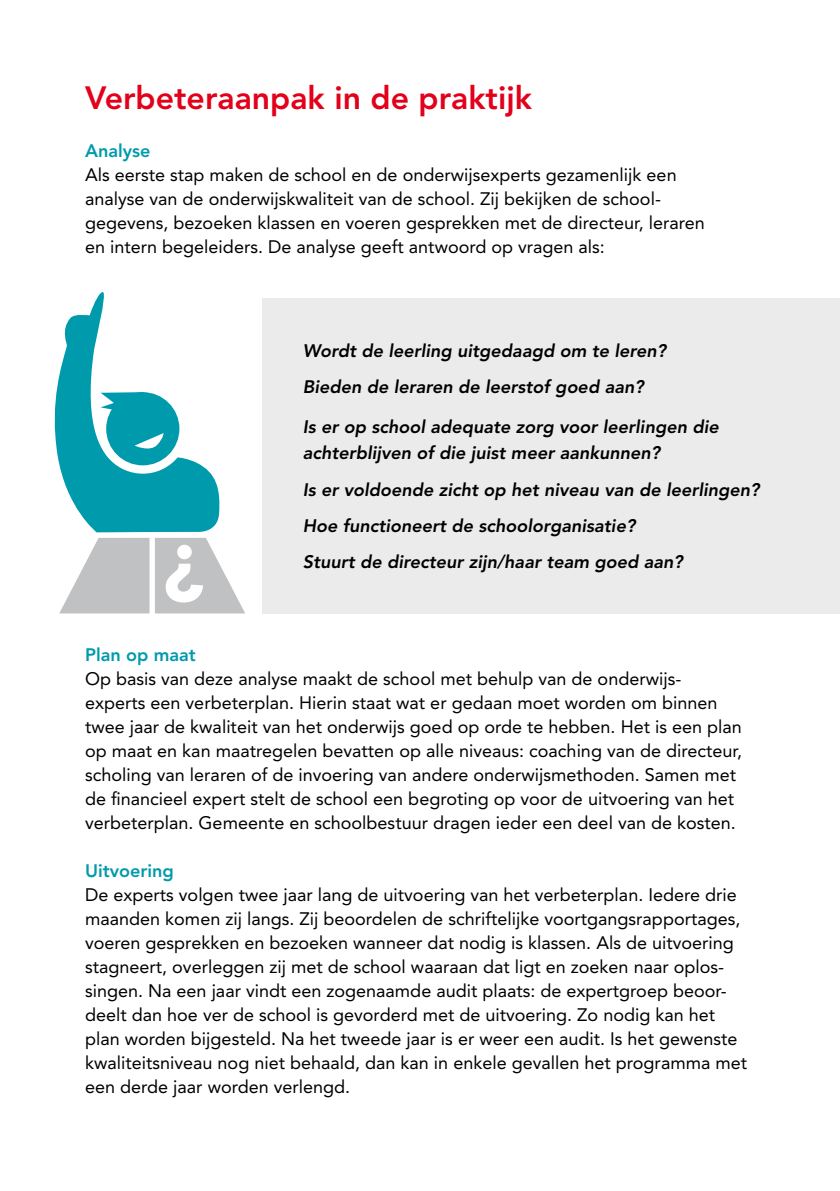
<style>
.page{position:relative;width:840px;height:1191px;background:#fff}
.page>*{position:absolute;margin:0;border:0;box-sizing:border-box;transform-origin:0 0}
.t1{font:800 32px "Avenir";color:#e2001a}
.t2{font:18px/24px "Avenir";color:#000}
.t3{font:italic 800 18px/36px "Avenir";color:#000}
.t4{font:800 18px "Avenir";color:#009aad}
</style>
<div class="page">
<div style="left:263px;top:298px;width:576px;height:315px;background:#ebebec"></div>
<svg style="left:59px;top:538px;width:90px;height:75px"></svg>
<svg style="left:54px;top:292px;width:166px;height:241px"></svg>
<div style="left:97px;top:383px;width:91px;height:90px;background:#fff;border-radius:50%"></div>
<div style="left:106px;top:392px;width:73px;height:73px;background:#009aad;border-radius:50%"></div>
<svg style="left:134px;top:433px;width:30px;height:16px"></svg>
<svg style="left:100px;top:392px;width:45px;height:19px"></svg>
<svg style="left:155px;top:538px;width:90px;height:75px"></svg>
<h1 class="t1" style="left:85px;top:79px;width:448px">Verbeteraanpak in de praktijk</h1>
<p class="t4" style="left:85px;top:140px;width:67px">Analyse</p>
<p class="t2" style="left:85px;top:163px;width:621px">Als eerste stap maken de school en de onderwijsexperts gezamenlijk een analyse van de onderwijskwaliteit van de school. Zij bekijken de school&shy;gegevens, bezoeken klassen en voeren gesprekken met de directeur, leraren en intern begeleiders. De analyse geeft antwoord op vragen als:</p>
<p class="t3" style="left:302px;top:333px;width:365px">Wordt de leerling uitgedaagd om te leren?<br>Bieden de leraren de leerstof goed aan?</p>
<p class="t3" style="left:302px;top:414px;width:417px;line-height:26px">Is er op school adequate zorg voor leerlingen die achterblijven of die juist meer aankunnen?</p>
<p class="t3" style="left:302px;top:471px;width:458px">Is er voldoende zicht op het niveau van de leerlingen?<br>Hoe functioneert de schoolorganisatie?<br>Stuurt de directeur zijn/haar team goed aan?</p>
<p class="t4" style="left:85px;top:644px;width:112px">Plan op maat</p>
<p class="t2" style="left:85px;top:667px;width:658px">Op basis van deze analyse maakt de school met behulp van de onderwijs&shy;experts een verbeterplan. Hierin staat wat er gedaan moet worden om binnen twee jaar de kwaliteit van het onderwijs goed op orde te hebben. Het is een plan op maat en kan maatregelen bevatten op alle niveaus: coaching van de directeur, scholing van leraren of de invoering van andere onderwijsmethoden. Samen met de financieel expert stelt de school een begroting op voor de uitvoering van het verbeterplan. Gemeente en schoolbestuur dragen ieder een deel van de kosten.</p>
<p class="t4" style="left:85px;top:860px;width:90px">Uitvoering</p>
<p class="t2" style="left:85px;top:883px;width:663px">De experts volgen twee jaar lang de uitvoering van het verbeterplan. Iedere drie maanden komen zij langs. Zij beoordelen de schriftelijke voortgangsrapportages, voeren gesprekken en bezoeken wanneer dat nodig is klassen. Als de uitvoering stagneert, overleggen zij met de school waaraan dat ligt en zoeken naar oplos&shy;singen. Na een jaar vindt een zogenaamde audit plaats: de expertgroep beoor&shy;deelt dan hoe ver de school is gevorderd met de uitvoering. Zo nodig kan het plan worden bijgesteld. Na het tweede jaar is er weer een audit. Is het gewenste kwaliteitsniveau nog niet behaald, dan kan in enkele gevallen het programma met een derde jaar worden verlengd.</p>
</div>
